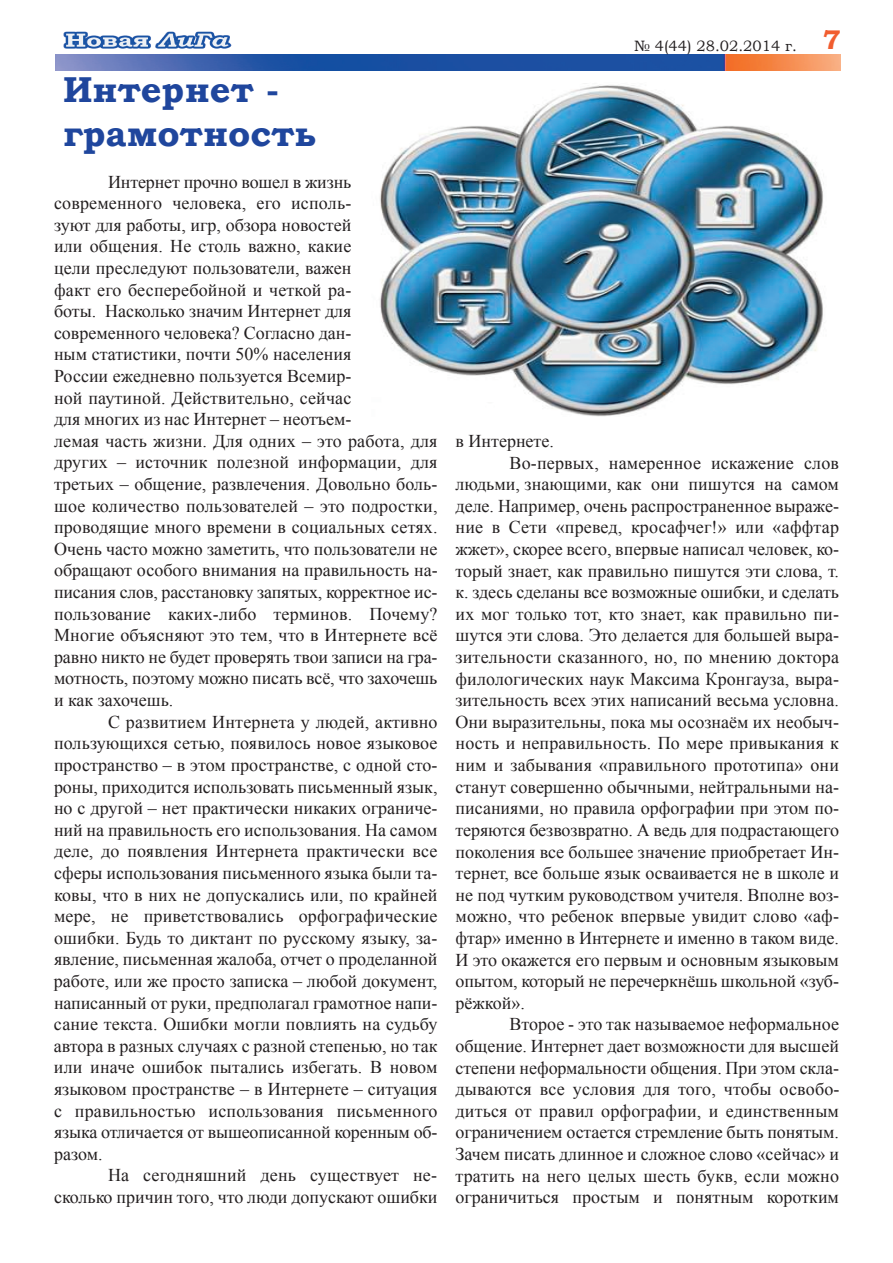
<style>
.page{position:relative;width:893px;height:1263px;background:#fff}
.page>*{position:absolute;margin:0;border:0;box-sizing:border-box;transform-origin:0 0}
.t1{font:700 36px/43.2px "Bookman Old Style";color:#1f469d}
.t2{font:18px/21.6px "Times New Roman";color:#231f20}
.t3{font:15px "Bookman Old Style";color:#231f20}
.s1{font-weight:700;font-size:27px;color:#f15d2f}
</style>
<div class="page">
<img style="left:56px;top:54px;width:784px;height:17px">
<img style="left:63px;top:31px;width:169px;height:18px">
<img style="left:380px;top:85px;width:444px;height:332px">
<h1 class="t1" style="left:63px;top:68px;width:255px">Интернет - грамотность</h1>
<p class="t2" style="left:54px;top:171px;width:385px;text-indent:54px">Интернет прочно вошел в жизнь современного человека, его исполь-<br>зуют для работы, игр, обзора новостей<br>или общения. Не столь важно, какие<br>цели преследуют пользователи, важен<br>факт его бесперебойной и четкой ра-<br>боты. Насколько значим Интернет для современного человека? Согласно дан-<br>ным статистики, почти 50% населения<br>России ежедневно пользуется Всемир-<br>ной паутиной. Действительно, сейчас<br>для многих из нас Интернет – неотъем-<br>лемая часть жизни. Для одних – это работа, для других – источник полезной информации, для третьих – общение, развлечения. Довольно боль&shy;шое количество пользователей – это подростки, проводящие много времени в социальных сетях.<br>Очень часто можно заметить, что пользователи не обращают особого внимания на правильность на&shy;писания слов, расстановку запятых, корректное ис&shy;пользование каких-либо терминов. Почему?<br>Многие объясняют это тем, что в Интернете всё равно никто не будет проверять твои записи на гра&shy;мотность, поэтому можно писать всё, что захочешь и как захочешь.</p>
<p class="t2" style="left:54px;top:711px;width:385px;text-align:justify;text-indent:54px">С развитием Интернета у людей, активно пользующихся сетью, появилось новое языковое пространство – в этом пространстве, с одной сто&shy;роны, приходится использовать письменный язык, но с другой – нет практически никаких ограниче&shy;ний на правильность его использования. На самом деле, до появления Интернета практически все сферы использования письменного языка были та&shy;ковы, что в них не допускались или, по крайней мере, не приветствовались орфографические ошибки. Будь то диктант по русскому языку, за&shy;явление, письменная жалоба, отчет о проделанной работе, или же просто записка – любой документ, написанный от руки, предполагал грамотное напи&shy;сание текста. Ошибки могли повлиять на судьбу автора в разных случаях с разной степенью, но так или иначе ошибок пытались избегать. В новом языковом пространстве – в Интернете – ситуация с правильностью использования письменного языка отличается от вышеописанной коренным об&shy;разом.</p>
<p class="t2" style="left:54px;top:1164px;width:385px;text-align:right">На сегодняшний день существует не&shy;сколько причин того, что люди допускают ошибки</p>
<p class="t3" style="left:634px;top:37px;width:208px">№ 4(44) 28.02.2014 г. <span class="s1">7</span></p>
<p class="t2" style="left:455px;top:430px;width:100px">в Интернете.</p>
<p class="t2" style="left:509px;top:452px;width:331px">Во-первых, намеренное искажение слов</p>
<p class="t2" style="left:455px;top:473px;width:385px">людьми, знающими, как они пишутся на самом</p>
<p class="t2" style="left:455px;top:495px;width:385px">деле. Например, очень распространенное выраже-</p>
<p class="t2" style="left:455px;top:517px;width:385px">ние в Сети «превед, кросафчег!» или «аффтар</p>
<p class="t2" style="left:455px;top:538px;width:385px">жжет», скорее всего, впервые написал человек, ко-</p>
<p class="t2" style="left:455px;top:560px;width:385px">торый знает, как правильно пишутся эти слова, т.</p>
<p class="t2" style="left:455px;top:581px;width:385px">к. здесь сделаны все возможные ошибки, и сделать</p>
<p class="t2" style="left:455px;top:603px;width:385px">их мог только тот, кто знает, как правильно пи-</p>
<p class="t2" style="left:455px;top:625px;width:385px">шутся эти слова. Это делается для большей выра-</p>
<p class="t2" style="left:455px;top:646px;width:385px">зительности сказанного, но, по мнению доктора</p>
<p class="t2" style="left:455px;top:668px;width:385px">филологических наук Максима Кронгауза, выра-</p>
<p class="t2" style="left:455px;top:689px;width:385px">зительность всех этих написаний весьма условна.</p>
<p class="t2" style="left:455px;top:711px;width:385px">Они выразительны, пока мы осознаём их необыч-</p>
<p class="t2" style="left:455px;top:733px;width:385px">ность и неправильность. По мере привыкания к</p>
<p class="t2" style="left:455px;top:754px;width:385px">ним и забывания «правильного прототипа» они</p>
<p class="t2" style="left:455px;top:776px;width:385px">станут совершенно обычными, нейтральными на-</p>
<p class="t2" style="left:455px;top:797px;width:385px">писаниями, но правила орфографии при этом по-</p>
<p class="t2" style="left:455px;top:819px;width:385px">теряются безвозвратно. А ведь для подрастающего</p>
<p class="t2" style="left:455px;top:841px;width:385px">поколения все большее значение приобретает Ин-</p>
<p class="t2" style="left:455px;top:862px;width:385px">тернет, все больше язык осваивается не в школе и</p>
<p class="t2" style="left:455px;top:884px;width:385px">не под чутким руководством учителя. Вполне воз-</p>
<p class="t2" style="left:455px;top:905px;width:385px">можно, что ребенок впервые увидит слово «аф-</p>
<p class="t2" style="left:455px;top:927px;width:385px">фтар» именно в Интернете и именно в таком виде.</p>
<p class="t2" style="left:455px;top:949px;width:385px">И это окажется его первым и основным языковым</p>
<p class="t2" style="left:455px;top:970px;width:385px">опытом, который не перечеркнёшь школьной «зуб-</p>
<p class="t2" style="left:455px;top:992px;width:71px">рёжкой».</p>
<p class="t2" style="left:509px;top:1013px;width:331px">Второе - это так называемое неформальное</p>
<p class="t2" style="left:455px;top:1035px;width:385px">общение. Интернет дает возможности для высшей</p>
<p class="t2" style="left:455px;top:1057px;width:385px">степени неформальности общения. При этом скла-</p>
<p class="t2" style="left:455px;top:1078px;width:385px">дываются все условия для того, чтобы освобо-</p>
<p class="t2" style="left:455px;top:1100px;width:385px">диться от правил орфографии, и единственным</p>
<p class="t2" style="left:456px;top:1121px;width:385px">ограничением остается стремление быть понятым.</p>
<p class="t2" style="left:456px;top:1143px;width:385px">Зачем писать длинное и сложное слово «сейчас» и</p>
<p class="t2" style="left:456px;top:1165px;width:385px">тратить на него целых шесть букв, если можно</p>
<p class="t2" style="left:456px;top:1186px;width:385px">ограничиться простым и понятным коротким</p>
</div>
